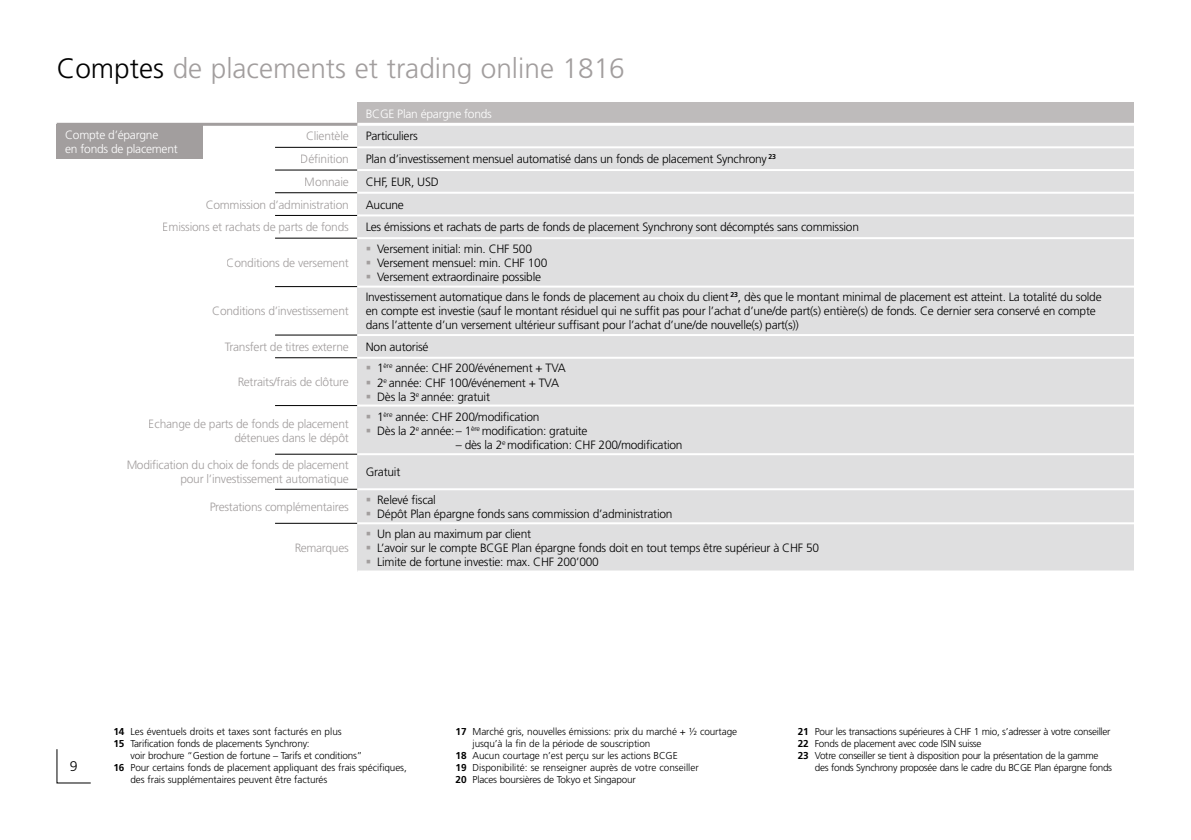
<style>
.page{position:relative;width:1191px;height:840px;background:#fff}
.page>*{position:absolute;margin:0;border:0;box-sizing:border-box;transform-origin:0 0}
.t1{font:300 28px "Frutiger LT Std";color:#a29e9e}
.t2{font:300 14px "Frutiger LT Std";color:#000}
.t3{font:300 12px/20px "Frutiger LT Std";letter-spacing:-.02em;color:#000}
.t4{font:300 12px/14px "Frutiger LT Std";letter-spacing:-.02em;color:#a29e9e;text-align:right}
.t5{font:300 12px/14px "Frutiger LT Std";letter-spacing:-.02em;color:#fff}
.t6{font:300 10px/12px "Frutiger LT Std";letter-spacing:-.02em;color:#000}
.t7{font:300 10px "Frutiger LT Std";color:#000}
.s1{color:#000}
.s2{color:#a29e9e}
.s3{font-weight:700}
</style>
<div class="page">
<div style="left:57px;top:124px;width:146px;height:34px;background:#a29e9e"></div>
<div style="left:357px;top:102px;width:777px;height:23px;background:#bebbbb"></div>
<div style="left:357px;top:124px;width:777px;height:23px;background:#dfdfe0"></div>
<div style="left:357px;top:335px;width:777px;height:22px;background:#dfdfe0"></div>
<div style="left:357px;top:454px;width:777px;height:34px;background:#dfdfe0"></div>
<div style="left:357px;top:238px;width:777px;height:48px;background:#dfdfe0"></div>
<div style="left:357px;top:286px;width:777px;height:48px;background:#dfdfe0"></div>
<div style="left:357px;top:147px;width:777px;height:23px;background:#dfdfe0"></div>
<div style="left:357px;top:193px;width:777px;height:22px;background:#dfdfe0"></div>
<div style="left:357px;top:215px;width:777px;height:23px;background:#dfdfe0"></div>
<div style="left:357px;top:357px;width:777px;height:49px;background:#dfdfe0"></div>
<div style="left:357px;top:406px;width:777px;height:48px;background:#dfdfe0"></div>
<div style="left:357px;top:523px;width:777px;height:48px;background:#dfdfe0"></div>
<div style="left:357px;top:489px;width:777px;height:34px;background:#dfdfe0"></div>
<div style="left:357px;top:170px;width:777px;height:23px;background:#dfdfe0"></div>
<hr style="left:275px;top:147px;width:82px;height:1px;background:#000">
<hr style="left:357px;top:146px;width:777px;height:2px;background:#fff">
<hr style="left:275px;top:170px;width:82px;height:1px;background:#000">
<hr style="left:357px;top:169px;width:777px;height:2px;background:#fff">
<hr style="left:275px;top:192px;width:82px;height:1px;background:#000">
<hr style="left:357px;top:192px;width:777px;height:2px;background:#fff">
<hr style="left:275px;top:215px;width:82px;height:1px;background:#000">
<hr style="left:357px;top:214px;width:777px;height:2px;background:#fff">
<hr style="left:275px;top:238px;width:82px;height:1px;background:#000">
<hr style="left:357px;top:237px;width:777px;height:2px;background:#fff">
<hr style="left:275px;top:334px;width:82px;height:1px;background:#000">
<hr style="left:357px;top:334px;width:777px;height:2px;background:#fff">
<hr style="left:275px;top:286px;width:82px;height:1px;background:#000">
<hr style="left:357px;top:285px;width:777px;height:2px;background:#fff">
<hr style="left:275px;top:357px;width:82px;height:1px;background:#000">
<hr style="left:357px;top:356px;width:777px;height:2px;background:#fff">
<hr style="left:275px;top:405px;width:82px;height:1px;background:#000">
<hr style="left:357px;top:404px;width:777px;height:2px;background:#fff">
<hr style="left:275px;top:453px;width:82px;height:1px;background:#000">
<hr style="left:357px;top:453px;width:777px;height:2px;background:#fff">
<hr style="left:275px;top:488px;width:82px;height:1px;background:#000">
<hr style="left:357px;top:488px;width:777px;height:2px;background:#fff">
<hr style="left:275px;top:522px;width:82px;height:1px;background:#000">
<hr style="left:357px;top:522px;width:777px;height:2px;background:#fff">
<hr style="left:357px;top:570px;width:777px;height:2px;background:#fff">
<hr style="left:357px;top:123px;width:777px;height:3px;background:#fff">
<hr style="left:57px;top:123px;width:300px;height:3px;background:#a29e9e">
<svg style="left:56px;top:749px;width:35px;height:34px"></svg>
<h1 class="t1" style="left:57px;top:52px;width:569px"><span class="s1">Comptes</span> de placements et trading online 1816</h1>
<p class="t5" style="left:65px;top:128px;width:114px">Compte d’épargne<br>en fonds de placement</p>
<p class="t4" style="left:306px;top:129px;width:44px">Clientèle</p>
<p class="t4" style="left:301px;top:152px;width:50px">Définition</p>
<p class="t4" style="left:163px;top:193px;width:187px;line-height:22.6px">Commission d’administration<br>Emissions et rachats de parts de fonds</p>
<p class="t4" style="left:305px;top:175px;width:45px">Monnaie</p>
<p class="t4" style="left:227px;top:256px;width:124px">Conditions de versement</p>
<p class="t4" style="left:212px;top:304px;width:138px">Conditions d’investissement</p>
<p class="t4" style="left:225px;top:340px;width:125px">Transfert de titres externe</p>
<p class="t4" style="left:237px;top:375px;width:113px">Retraits/frais de clôture</p>
<p class="t4" style="left:149px;top:416px;width:201px">Echange de parts de fonds de placement détenues dans le dépôt</p>
<p class="t4" style="left:126px;top:457px;width:224px">Modification du choix de fonds de placement pour l’investissement automatique</p>
<p class="t4" style="left:209px;top:499px;width:141px">Prestations complémentaires</p>
<p class="t4" style="left:294px;top:540px;width:56px">Remarques</p>
<p class="t5" style="left:366px;top:107px;width:128px">BCGE Plan épargne fonds</p>
<p class="t3" style="left:366px;top:126px;width:54px">Particuliers</p>
<p class="t3" style="left:366px;top:149px;width:412px">Plan d’investissement mensuel automatisé dans un fonds de placement Synchrony <sup>23</sup></p>
<p class="t3" style="left:366px;top:193px;width:495px;line-height:22.6px">Aucune<br>Les émissions et rachats de parts de fonds de placement Synchrony sont décomptés sans commission</p>
<p class="t3" style="left:366px;top:172px;width:74px">CHF, EUR, USD</p>
<p class="t3" style="left:366px;top:239px;width:168px"><span class="s2">▪</span> Versement initial: min. CHF 500</p>
<p class="t3" style="left:366px;top:253px;width:183px"><span class="s2">▪</span> Versement mensuel: min. CHF 100</p>
<p class="t3" style="left:366px;top:267px;width:737px"><span class="s2">▪</span> Versement extraordinaire possible<br>Investissement automatique dans le fonds de placement au choix du client <sup>23</sup>, dès que le montant minimal de placement est atteint. La totalité du solde</p>
<p class="t3" style="left:366px;top:304px;width:731px;line-height:14px">en compte est investie (sauf le montant résiduel qui ne suffit pas pour l’achat d’une/de part(s) entière(s) de fonds. Ce dernier sera conservé en compte dans l’attente d’un versement ultérieur suffisant pour l’achat d’une/de nouvelle(s) part(s))</p>
<p class="t3" style="left:366px;top:337px;width:64px">Non autorisé</p>
<p class="t3" style="left:366px;top:358px;width:201px"><span class="s2">▪</span> 1<sup>ère</sup> année: CHF 200/événement + TVA</p>
<p class="t3" style="left:366px;top:372px;width:195px"><span class="s2">▪</span> 2<sup>e</sup> année: CHF 100/événement + TVA</p>
<p class="t3" style="left:366px;top:386px;width:126px"><span class="s2">▪</span> Dès la 3<sup>e</sup> année: gratuit</p>
<p class="t3" style="left:366px;top:406px;width:175px"><span class="s2">▪</span> 1<sup>ère</sup> année: CHF 200/modification</p>
<p class="t3" style="left:366px;top:420px;width:223px"><span class="s2">▪</span> Dès la 2<sup>e</sup> année:– 1<sup>ère</sup> modification: gratuite</p>
<p class="t3" style="left:456px;top:434px;width:228px">– dès la 2<sup>e</sup> modification: CHF 200/modification</p>
<p class="t3" style="left:366px;top:461px;width:36px">Gratuit</p>
<p class="t3" style="left:366px;top:489px;width:72px"><span class="s2">▪</span> Relevé fiscal</p>
<p class="t3" style="left:366px;top:503px;width:308px"><span class="s2">▪</span> Dépôt Plan épargne fonds sans commission d’administration</p>
<p class="t3" style="left:366px;top:523px;width:167px"><span class="s2">▪</span> Un plan au maximum par client</p>
<p class="t3" style="left:366px;top:537px;width:455px"><span class="s2">▪</span> L’avoir sur le compte BCGE Plan épargne fonds doit en tout temps être supérieur à CHF 50</p>
<p class="t3" style="left:366px;top:551px;width:235px"><span class="s2">▪</span> Limite de fortune investie: max. CHF 200’000</p>
<p class="t2" style="left:70px;top:758px;width:9px">9</p>
<p class="t6" style="left:113px;top:725px;width:230px"><span class="s3">14</span> Les éventuels droits et taxes sont facturés en plus<br><span class="s3">15</span> Tarification fonds de placements Synchrony:</p>
<p class="t6" style="left:130px;top:749px;width:233px">voir brochure “Gestion de fortune – Tarifs et conditions”</p>
<p class="t6" style="left:113px;top:761px;width:295px"><span class="s3">16</span> Pour certains fonds de placement appliquant des frais spécifiques,</p>
<p class="t6" style="left:130px;top:773px;width:198px">des frais supplémentaires peuvent être facturés</p>
<p class="t6" style="left:455px;top:725px;width:283px"><span class="s3">17</span> Marché gris, nouvelles émissions: prix du marché + ½ courtage</p>
<p class="t6" style="left:472px;top:737px;width:179px">jusqu’à la fin de la période de souscription</p>
<p class="t6" style="left:455px;top:749px;width:224px"><span class="s3">18</span> Aucun courtage n’est perçu sur les actions BCGE</p>
<p class="t7" style="left:455px;top:761px;width:245px"><span class="s3">19</span> Disponibilité: se renseigner auprès de votre conseiller</p>
<p class="t6" style="left:455px;top:773px;width:182px"><span class="s3">20</span> Places boursières de Tokyo et Singapour</p>
<p class="t6" style="left:797px;top:725px;width:314px"><span class="s3">21</span> Pour les transactions supérieures à CHF 1 mio, s’adresser à votre conseiller<br><span class="s3">22</span> Fonds de placement avec code ISIN suisse<br><span class="s3">23</span> Votre conseiller se tient à disposition pour la présentation de la gamme</p>
<p class="t6" style="left:814px;top:761px;width:299px">des fonds Synchrony proposée dans le cadre du BCGE Plan épargne fonds</p>
</div>
